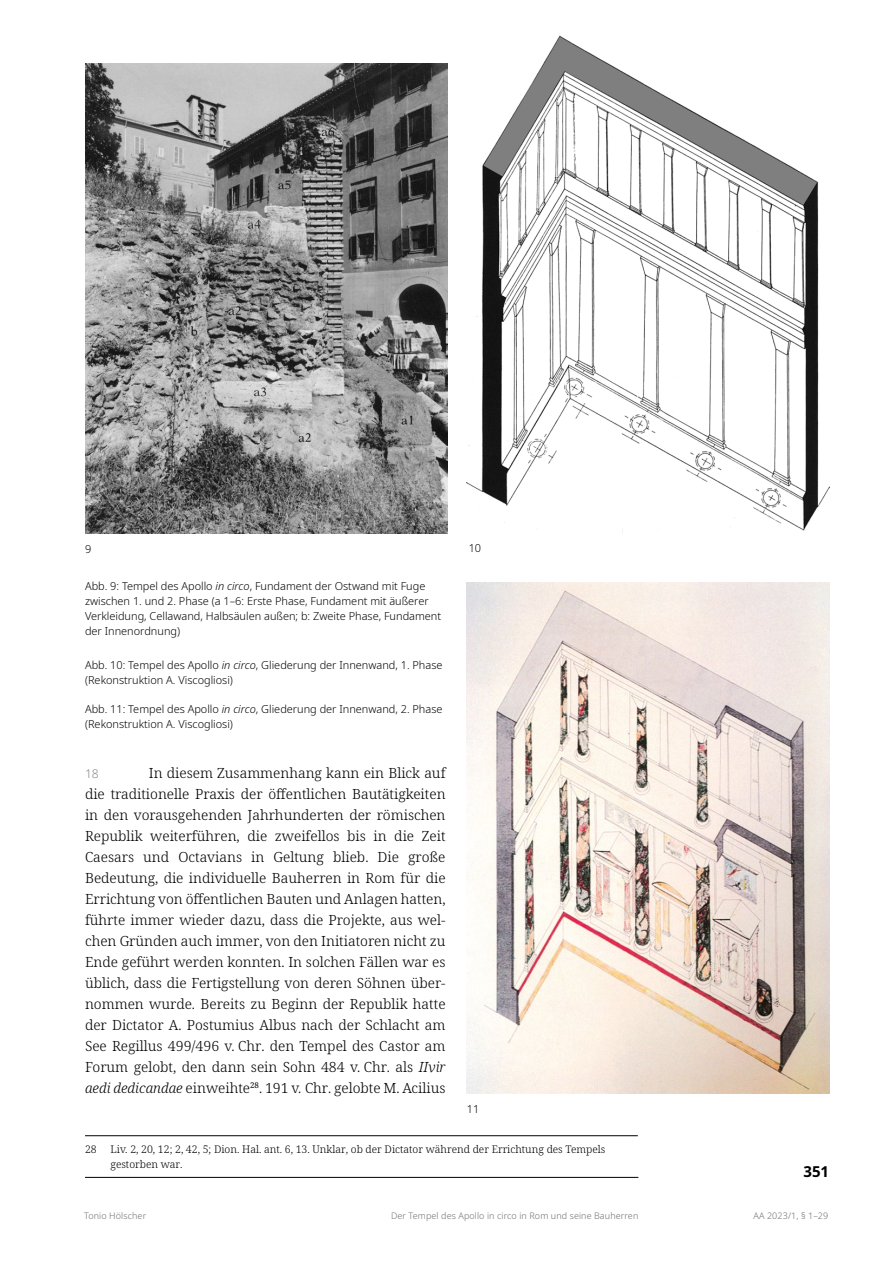
<style>
.page{position:relative;width:893px;height:1263px;background:#fff}
.page>*{position:absolute;margin:0;border:0;box-sizing:border-box;transform-origin:0 0}
.t1{font:700 15px "Noto Sans";color:#000}
.t2{font:300 13.95px/21px "Noto Serif";color:#000;text-align:justify}
.t3{font:300 12px "Noto Sans";color:#878787}
.t4{font:300 10.95px/15px "Noto Sans";color:#000}
.t5{font:300 10.5px/15px "Noto Serif";color:#000}
.t6{font:300 9px "Noto Sans";letter-spacing:.01em;color:#706f6f}
.s1{font-style:italic}
</style>
<div class="page">
<hr style="left:85px;top:1177px;width:553px;height:1px;background:#000">
<img style="left:85px;top:64px;width:362px;height:469px">
<img style="left:467px;top:35px;width:362px;height:496px">
<img style="left:467px;top:582px;width:362px;height:512px">
<hr style="left:85px;top:1135px;width:553px;height:1px;background:#000">
<p class="t4" style="left:85px;top:541px;width:8px">9</p>
<p class="t4" style="left:469px;top:541px;width:14px">10</p>
<p class="t4" style="left:85px;top:579px;width:358px">Abb. 9: Tempel des Apollo <span class="s1">in circo</span>, Fundament der Ostwand mit Fuge zwischen 1. und 2. Phase (a 1–6: Erste Phase, Fundament mit äußerer Verkleidung, Cellawand, Halbsäulen außen; b: Zweite Phase, Fundament der Innenordnung)</p>
<p class="t4" style="left:85px;top:657px;width:359px">Abb. 10: Tempel des Apollo <span class="s1">in circo</span>, Gliederung der Innenwand, 1. Phase (Rekonstruktion A. Viscogliosi)</p>
<p class="t4" style="left:85px;top:702px;width:359px">Abb. 11: Tempel des Apollo <span class="s1">in circo</span>, Gliederung der Innenwand, 2. Phase (Rekonstruktion A. Viscogliosi)</p>
<p class="t3" style="left:85px;top:765px;width:15px">18</p>
<p class="t2" style="left:85px;top:763px;width:362px;text-indent:64px">In diesem Zusammenhang kann ein Blick auf die traditionelle Praxis der öffentlichen Bautätigkeiten in den vorausgehenden Jahrhunderten der römischen Republik weiterführen, die zweifellos bis in die Zeit Caesars und Octavians in Geltung blieb. Die große Bedeutung, die individuelle Bauherren in Rom für die Errichtung von öffentlichen Bauten und Anlagen hatten, führte immer wieder dazu, dass die Projekte, aus wel&shy;chen Gründen auch immer, von den Initiatoren nicht zu Ende geführt werden konnten. In solchen Fällen war es üblich, dass die Fertigstellung von deren Söhnen über&shy;nommen wurde. Bereits zu Beginn der Republik hatte der Dictator A. Postumius Albus nach der Schlacht am See Regillus 499/496 v. Chr. den Tempel des Castor am Forum gelobt, den dann sein Sohn 484 v. Chr. als <span class="s1">IIvir aedi dedicandae</span> einweihte<sup>28</sup>. 191 v. Chr. gelobte M. Acilius</p>
<p class="t4" style="left:467px;top:1102px;width:14px">11</p>
<p class="t5" style="left:85px;top:1142px;width:13px">28</p>
<p class="t5" style="left:111px;top:1142px;width:496px">Liv. 2, 20, 12; 2, 42, 5; Dion. Hal. ant. 6, 13. Unklar, ob der Dictator während der Errichtung des Tempels gestorben war.</p>
<p class="t1" style="left:803px;top:1161px;width:27px">351</p>
<p class="t6" style="left:84px;top:1209px;width:64px">Tonio Hölscher</p>
<p class="t6" style="left:391px;top:1209px;width:249px">Der Tempel des Apollo in circo in Rom und seine Bauherren</p>
<p class="t6" style="left:753px;top:1209px;width:76px">AA 2023/1, § 1–29</p>
</div>
